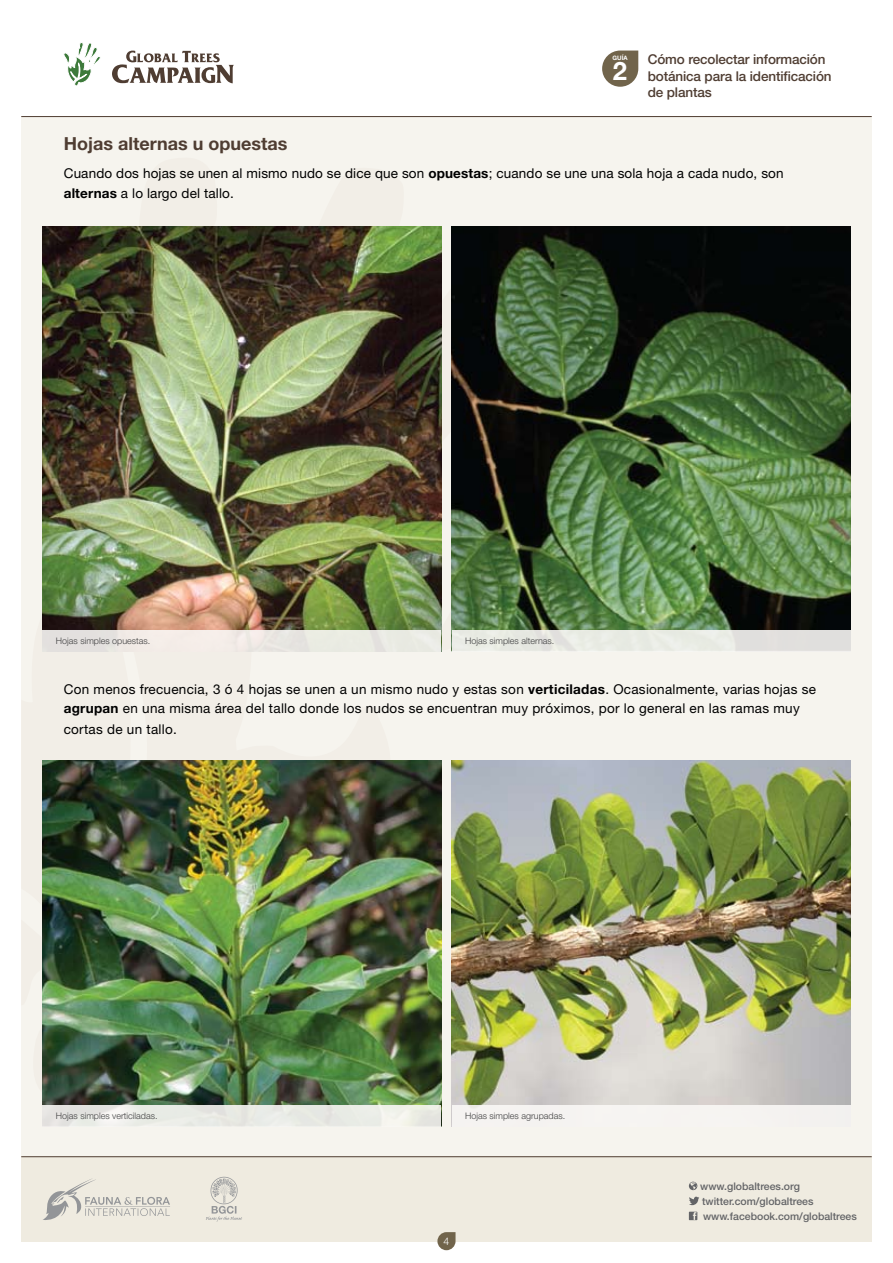
<style>
.page{position:relative;width:893px;height:1263px;background:#fff}
.page>*{position:absolute;margin:0;border:0;box-sizing:border-box;transform-origin:0 0}
.t1{font:700 25.5px "Helvetica Neue";color:#fff}
.t2{font:700 18px "Helvetica Neue";color:#4f3d32}
.t3{font:13.5px/19.5px "Helvetica Neue";letter-spacing:.02em;color:#000}
.t4{font:500 13.5px/16.5px "Helvetica Neue";letter-spacing:-.01em;color:#4f3d32}
.t5{font:500 10.5px/15px "Helvetica Neue";color:#636467}
.t6{font:300 10.5px "Helvetica Neue";color:#fff}
.t7{font:300 9px "Helvetica Neue";color:#414142}
.t8{font:700 6.15px "Helvetica Neue";color:#fff}
.s1{font-weight:700}
</style>
<div class="page">
<div style="left:21px;top:116px;width:851px;height:1043px;background:#f6f4ee"></div>
<svg style="left:42px;top:226px;width:410px;height:883px"></svg>
<div style="left:21px;top:1157px;width:851px;height:85px;background:#efebe0"></div>
<svg style="left:43px;top:1178px;width:127px;height:42px"></svg>
<hr style="left:21px;top:116px;width:851px;height:1px;background:#4f3d32">
<hr style="left:21px;top:1156px;width:851px;height:1px;background:#4f3d32">
<svg style="left:64px;top:43px;width:36px;height:43px"></svg>
<svg style="left:112px;top:51px;width:122px;height:32px"></svg>
<svg style="left:437px;top:1232px;width:19px;height:18px"></svg>
<svg style="left:602px;top:51px;width:36px;height:36px"></svg>
<svg style="left:206px;top:1177px;width:36px;height:44px"></svg>
<svg style="left:689px;top:1182px;width:8px;height:8px"></svg>
<svg style="left:689px;top:1197px;width:10px;height:8px"></svg>
<svg style="left:689px;top:1212px;width:8px;height:8px"></svg>
<img style="left:43px;top:226px;width:398px;height:404px">
<img style="left:43px;top:760px;width:398px;height:345px">
<img style="left:452px;top:226px;width:398px;height:404px">
<img style="left:452px;top:760px;width:398px;height:345px">
<div style="left:43px;top:630px;width:398px;height:22px;background:#eaebe3"></div>
<svg style="left:43px;top:1105px;width:398px;height:21px;fill:#e8ebe5"></svg>
<div style="left:452px;top:630px;width:398px;height:22px;background:#e7eae2"></div>
<div style="left:452px;top:1105px;width:398px;height:21px;background:#faf8f6"></div>
<p class="t8" style="left:613px;top:54px;width:17px">GUÍA</p>
<h1 class="t1" style="left:613px;top:55px;width:16px">2</h1>
<p class="t4" style="left:648px;top:51px;width:185px">Cómo recolectar información botánica para la identificación de plantas</p>
<h2 class="t2" style="left:64px;top:133px;width:225px">Hojas alternas u opuestas</h2>
<p class="t3" style="left:64px;top:163px;width:721px">Cuando dos hojas se unen al mismo nudo se dice que son <span class="s1">opuestas</span>; cuando se une una sola hoja a cada nudo, son <span class="s1">alternas</span> a lo largo del tallo.</p>
<p class="t7" style="left:56px;top:635px;width:96px">Hojas simples opuestas.</p>
<p class="t7" style="left:465px;top:635px;width:91px">Hojas simples alternas.</p>
<p class="t3" style="left:64px;top:679px;width:754px">Con menos frecuencia, 3 ó 4 hojas se unen a un mismo nudo y estas son <span class="s1">verticiladas</span>. Ocasionalmente, varias hojas se <span class="s1">agrupan</span> en una misma área del tallo donde los nudos se encuentran muy próximos, por lo general en las ramas muy</p>
<p class="t3" style="left:64px;top:719px;width:115px">cortas de un tallo.</p>
<p class="t7" style="left:56px;top:1110px;width:103px">Hojas simples verticiladas.</p>
<p class="t7" style="left:465px;top:1110px;width:102px">Hojas simples agrupadas.</p>
<p class="t6" style="left:443px;top:1235px;width:7px">4</p>
<p class="t5" style="left:700px;top:1179px;width:158px">www.globaltrees.org twitter.com/globaltrees www.facebook.com/globaltrees</p>
</div>
